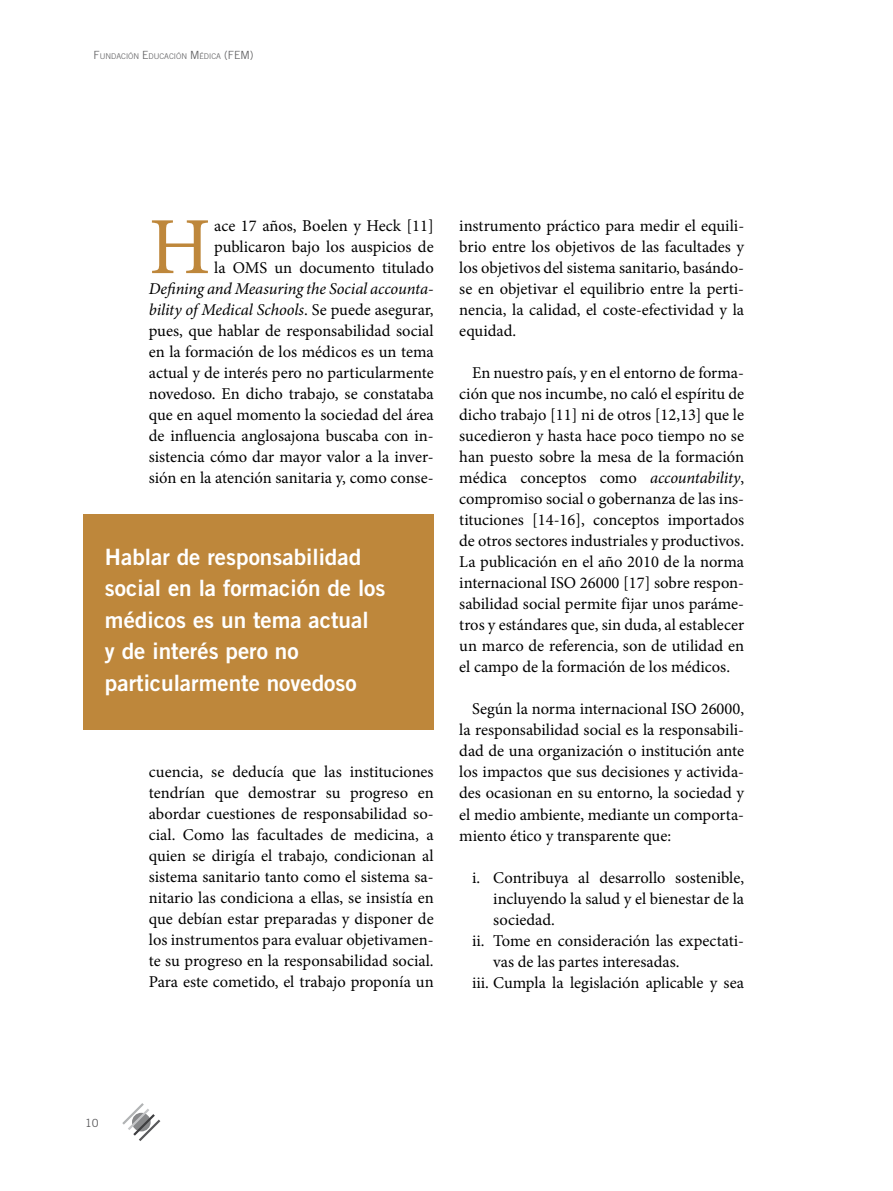
<style>
.page{position:relative;width:893px;height:1191px;background:#fff}
.page>*{position:absolute;margin:0;border:0;box-sizing:border-box;transform-origin:0 0}
.t1{font:81.15px "Minion Pro";color:#be873b}
.t2{font:22.5px/31.5px "Trade Gothic LT Std Bd 2";color:#fff}
.t3{font:16.5px/21px "Minion Pro";color:#000;text-align:justify}
.t4{font:11.25px "Trade Gothic LT Std";color:#58585a}
.t5{font:300 7.8px "Trade Gothic LT Std";color:#58585a}
.s1{font-size:11.25px}
.s2{font-style:italic}
</style>
<div class="page">
<svg style="left:122px;top:1103px;width:38px;height:38px"></svg>
<div style="left:84px;top:514px;width:350px;height:216px;background:#be873b"></div>
<p class="t5" style="left:94px;top:52px;width:161px"><span class="s1">F</span>UNDACIÓN <span class="s1">E</span>DUCACIÓN <span class="s1">M</span>ÉDICA <span class="s1">(FEM)</span></p>
<h1 class="t1" style="left:149px;top:193px;width:64px">H</h1>
<p class="t3" style="left:214px;top:215px;width:221px">ace 17 años, Boelen y Heck [11] publicaron bajo los auspicios de la OMS un documento titulado</p>
<p class="t3" style="left:149px;top:278px;width:286px"><span class="s2">Defining and Measuring the Social accounta&shy;bility of Medical Schools</span>. Se puede asegurar, pues, que hablar de responsabilidad social en la formación de los médicos es un tema actual y de interés pero no particularmente novedoso. En dicho trabajo, se constataba que en aquel momento la sociedad del área de influencia anglosajona buscaba con in&shy;sistencia cómo dar mayor valor a la inver&shy;sión en la atención sanitaria y, como conse-</p>
<h2 class="t2" style="left:105px;top:541px;width:282px">Hablar de responsabilidad social en la formación de los médicos es un tema actual<br>y de interés pero no particularmente novedoso</h2>
<p class="t3" style="left:149px;top:761px;width:286px">cuencia, se deducía que las instituciones tendrían que demostrar su progreso en abordar cuestiones de responsabilidad so&shy;cial. Como las facultades de medicina, a quien se dirigía el trabajo, condicionan al sistema sanitario tanto como el sistema sa&shy;nitario las condiciona a ellas, se insistía en que debían estar preparadas y disponer de los instrumentos para evaluar objetivamen&shy;te su progreso en la responsabilidad social.<br>Para este cometido, el trabajo proponía un</p>
<p class="t3" style="left:459px;top:215px;width:287px">instrumento práctico para medir el equili&shy;brio entre los objetivos de las facultades y los objetivos del sistema sanitario, basándo&shy;se en objetivar el equilibrio entre la perti&shy;nencia, la calidad, el coste-efectividad y la equidad.</p>
<p class="t3" style="left:459px;top:362px;width:286px;text-indent:13px">En nuestro país, y en el entorno de forma&shy;ción que nos incumbe, no caló el espíritu de dicho trabajo [11] ni de otros [12,13] que le sucedieron y hasta hace poco tiempo no se han puesto sobre la mesa de la formación médica conceptos como <span class="s2">accountability</span>, compromiso social o gobernanza de las ins&shy;tituciones [14-16], conceptos importados de otros sectores industriales y productivos.<br>La publicación en el año 2010 de la norma internacional ISO 26000 [17] sobre respon&shy;sabilidad social permite fijar unos paráme&shy;tros y estándares que, sin duda, al establecer un marco de referencia, son de utilidad en el campo de la formación de los médicos.</p>
<p class="t3" style="left:459px;top:698px;width:287px;text-indent:13px">Según la norma internacional ISO 26000, la responsabilidad social es la responsabili&shy;dad de una organización o institución ante los impactos que sus decisiones y activida&shy;des ocasionan en su entorno, la sociedad y el medio ambiente, mediante un comporta&shy;miento ético y transparente que:</p>
<p class="t3" style="left:472px;top:866px;width:274px">i. Contribuya al desarrollo sostenible,</p>
<p class="t3" style="left:493px;top:888px;width:252px">incluyendo la salud y el bienestar de la</p>
<p class="t3" style="left:493px;top:909px;width:63px">sociedad.</p>
<p class="t3" style="left:472px;top:930px;width:274px">ii. Tome en consideración las expectati-</p>
<p class="t3" style="left:493px;top:951px;width:188px">vas de las partes interesadas.</p>
<p class="t3" style="left:472px;top:972px;width:274px">iii. Cumpla la legislación aplicable y sea</p>
<p class="t4" style="left:85px;top:1116px;width:15px">10</p>
</div>
